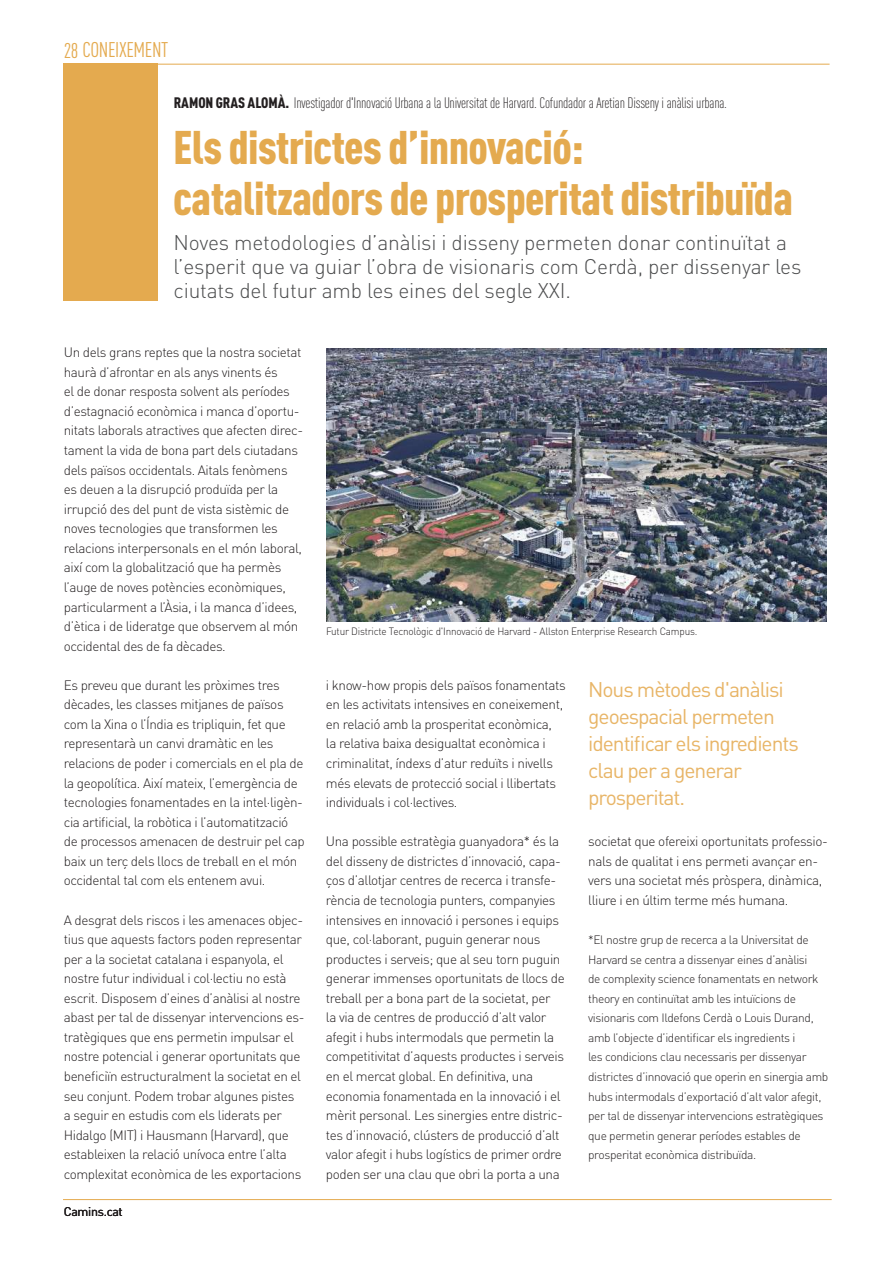
<style>
.page{position:relative;width:893px;height:1263px;background:#fff}
.page>*{position:absolute;margin:0;border:0;box-sizing:border-box;transform-origin:0 0}
.t1{font:900 46.5px/51px "DIN Cond";letter-spacing:-.015em;color:#e4aa4f}
.t2{font:300 21px/24px "DIN Pro";letter-spacing:-.01em;color:#4b4c4d}
.t3{font:21px/27px "DIN Pro";letter-spacing:-.05em;color:#e8b567}
.t4{font:21px "DIN Cond";letter-spacing:-.02em;color:#e4aa4f}
.t5{font:300 15px "DIN Cond";letter-spacing:-.015em;color:#231f20}
.t6{font:300 13.5px/19.5px "DIN Pro";letter-spacing:-.03em;color:#231f20}
.t7{font:12.45px "DIN Pro";letter-spacing:-.025em;color:#231f20}
.t8{font:300 12px/19.5px "DIN Pro";letter-spacing:-.03em;color:#231f20}
.t9{font:300 10.5px "DIN Pro";letter-spacing:-.02em;color:#231f20;scale:.95 1}
.s1{font-weight:900}
</style>
<div class="page">
<hr style="left:63px;top:64px;width:767px;height:1px;background:#e4aa4f">
<hr style="left:63px;top:1199px;width:769px;height:1px;background:#e4aa4f">
<div style="left:64px;top:65px;width:94px;height:236px;background:#e4aa4f"></div>
<img style="left:327px;top:348px;width:500px;height:273px">
<h2 class="t4" style="left:64px;top:38px;width:106px">28 CONEIXEMENT</h2>
<p class="t5" style="left:174px;top:94px;width:555px"><span class="s1">RAMON GRAS ALOMÀ.</span> Investigador d'Innovació Urbana a la Universitat de Harvard. Cofundador a Aretian Disseny i anàlisi urbana.</p>
<h1 class="t1" style="left:173px;top:120px;width:621px">Els districtes d’innovació: catalitzadors de prosperitat distribuïda</h1>
<h2 class="t2" style="left:174px;top:229px;width:629px">Noves metodologies d’anàlisi i disseny permeten donar continuïtat a l’esperit que va guiar l’obra de visionaris com Cerdà, per dissenyar les ciutats del futur amb les eines del segle XXI.</h2>
<p class="t6" style="left:64px;top:342px;width:241px">Un dels grans reptes que la nostra societat haurà d’afrontar en als anys vinents és<br>el de donar resposta solvent als períodes d’estagnació econòmica i manca d’oportu&shy;nitats laborals atractives que afecten direc&shy;tament la vida de bona part dels ciutadans dels països occidentals. Aitals fenòmens es deuen a la disrupció produïda per la irrupció des del punt de vista sistèmic de noves tecnologies que transformen les relacions interpersonals en el món laboral, així com la globalització que ha permès l’auge de noves potències econòmiques, particularment a l’Àsia, i la manca d’idees, d’ètica i de lideratge que observem al món occidental des de fa dècades.</p>
<p class="t6" style="left:64px;top:675px;width:242px">Es preveu que durant les pròximes tres dècades, les classes mitjanes de països com la Xina o l’Índia es tripliquin, fet que representarà un canvi dramàtic en les relacions de poder i comercials en el pla de la geopolítica. Així mateix, l’emergència de tecnologies fonamentades en la intel·ligèn&shy;cia artificial, la robòtica i l’automatització de processos amenacen de destruir pel cap baix un terç dels llocs de treball en el món occidental tal com els entenem avui.</p>
<p class="t6" style="left:64px;top:909px;width:242px">A desgrat dels riscos i les amenaces objec&shy;tius que aquests factors poden representar per a la societat catalana i espanyola, el nostre futur individual i col·lectiu no està escrit. Disposem d’eines d’anàlisi al nostre abast per tal de dissenyar intervencions es&shy;tratègiques que ens permetin impulsar el nostre potencial i generar oportunitats que beneficiïn estructuralment la societat en el seu conjunt. Podem trobar algunes pistes a seguir en estudis com els liderats per Hidalgo (MIT) i Hausmann (Harvard), que estableixen la relació unívoca entre l’alta complexitat econòmica de les exportacions</p>
<p class="t7" style="left:64px;top:1203px;width:60px">Camins.cat</p>
<p class="t9" style="left:326px;top:624px;width:392px">Futur Districte Tecnològic d'Innovació de Harvard - Allston Enterprise Research Campus.</p>
<p class="t6" style="left:326px;top:675px;width:241px">i know-how propis dels països fonamentats en les activitats intensives en coneixement, en relació amb la prosperitat econòmica, la relativa baixa desigualtat econòmica i criminalitat, índexs d’atur reduïts i nivells més elevats de protecció social i llibertats individuals i col·lectives.</p>
<p class="t6" style="left:326px;top:831px;width:240px">Una possible estratègia guanyadora* és la del disseny de districtes d’innovació, capa&shy;ços d’allotjar centres de recerca i transfe&shy;rència de tecnologia punters, companyies intensives en innovació i persones i equips que, col·laborant, puguin generar nous productes i serveis; que al seu torn puguin generar immenses oportunitats de llocs de treball per a bona part de la societat, per<br>la via de centres de producció d’alt valor afegit i hubs intermodals que permetin la competitivitat d’aquests productes i serveis en el mercat global. En definitiva, una economia fonamentada en la innovació i el mèrit personal. Les sinergies entre distric&shy;tes d’innovació, clústers de producció d’alt valor afegit i hubs logístics de primer ordre poden ser una clau que obri la porta a una</p>
<h2 class="t3" style="left:588px;top:675px;width:212px">Nous mètodes d'anàlisi geoespacial permeten identificar els ingredients clau per a generar prosperitat.</h2>
<p class="t6" style="left:588px;top:831px;width:241px">societat que ofereixi oportunitats professio&shy;nals de qualitat i ens permeti avançar en&shy;vers una societat més pròspera, dinàmica, lliure i en últim terme més humana.</p>
<p class="t8" style="left:588px;top:929px;width:242px">*El nostre grup de recerca a la Universitat de Harvard se centra a dissenyar eines d’anàlisi<br>de complexity science fonamentats en network theory en continuïtat amb les intuïcions de visionaris com Ildefons Cerdà o Louis Durand, amb l’objecte d’identificar els ingredients i<br>les condicions clau necessaris per dissenyar districtes d’innovació que operin en sinergia amb hubs intermodals d’exportació d’alt valor afegit, per tal de dissenyar intervencions estratègiques que permetin generar períodes estables de prosperitat econòmica distribuïda.</p>
</div>
